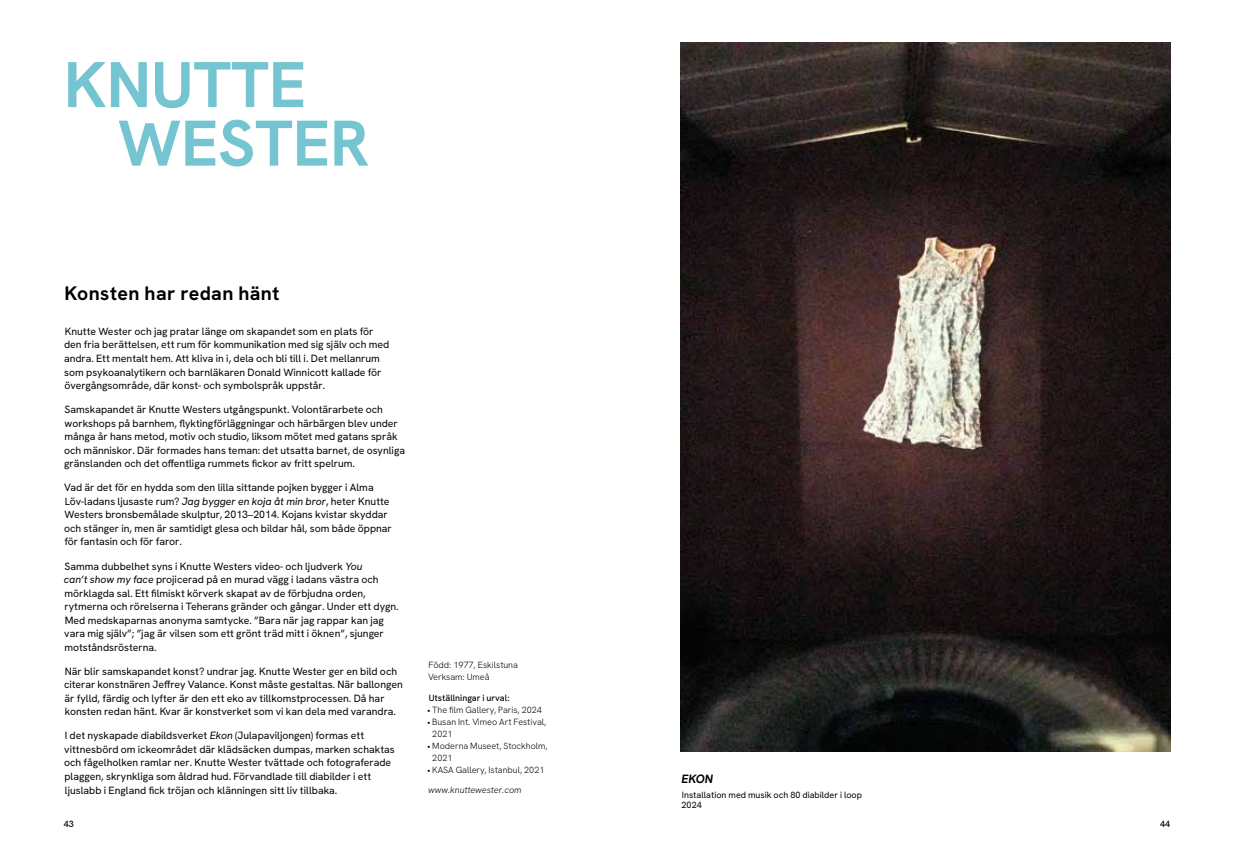
<style>
.page{position:relative;width:1234px;height:851px;background:#fff}
.page>*{position:absolute;margin:0;border:0;box-sizing:border-box;transform-origin:0 0}
.t1{font:700 64.5px/58.5px "HK Grotesk";color:#74c4d1}
.t2{font:700 19.5px "HK Grotesk";letter-spacing:.02em;color:#000}
.t3{font:italic 700 12px "HK Grotesk";color:#000}
.t4{font:10.5px/13.5px "HK Grotesk";color:#000}
.t5{font:300 9px/12px "HK Grotesk";color:#000}
.t6{font:9px/10.8px "HK Grotesk";color:#000}
.t7{font:500 9px "HK Grotesk";color:#000}
.t8{font:italic 300 9px "HK Grotesk";letter-spacing:-.005em;color:#000}
.s1{font-style:italic}
</style>
<div class="page">
<img style="left:680px;top:43px;width:489px;height:707px">
<h1 class="t1" style="left:118px;top:54px;width:253px;text-indent:-54px">KNUTTE<br>WESTER</h1>
<h2 class="t2" style="left:64px;top:280px;width:217px">Konsten har redan hänt</h2>
<p class="t4" style="left:64px;top:324px;width:327px">Knutte Wester och jag pratar länge om skapandet som en plats för den fria berättelsen, ett rum för kommunikation med sig själv och med andra. Ett mentalt hem. Att kliva in i, dela och bli till i. Det mellanrum som psykoanalytikern och barnläkaren Donald Winnicott kallade för övergångsområde, där konst- och symbolspråk uppstår.</p>
<p class="t4" style="left:64px;top:402px;width:342px">Samskapandet är Knutte Westers utgångspunkt. Volontärarbete och workshops på barnhem, flyktingförläggningar och härbärgen blev under många år hans metod, motiv och studio, liksom mötet med gatans språk och människor. Där formades hans teman: det utsatta barnet, de osynliga gränslanden och det offentliga rummets fickor av fritt spelrum.</p>
<p class="t4" style="left:64px;top:480px;width:329px">Vad är det för en hydda som den lilla sittande pojken bygger i Alma Löv-ladans ljusaste rum? <span class="s1">Jag bygger en koja åt min bror</span>, heter Knutte Westers bronsbemålade skulptur, 2013–2014. Kojans kvistar skyddar och stänger in, men är samtidigt glesa och bildar hål, som både öppnar för fantasin och för faror.</p>
<p class="t4" style="left:64px;top:558px;width:336px">Samma dubbelhet syns i Knutte Westers video- och ljudverk <span class="s1">You<br>can’t show my face</span> projicerad på en murad vägg i ladans västra och mörklagda sal. Ett filmiskt körverk skapat av de förbjudna orden, rytmerna och rörelserna i Teherans gränder och gångar. Under ett dygn.<br>Med medskaparnas anonyma samtycke. ”Bara när jag rappar kan jag vara mig själv”; ”jag är vilsen som ett grönt träd mitt i öknen”, sjunger motståndsrösterna.</p>
<p class="t4" style="left:64px;top:664px;width:340px">När blir samskapandet konst? undrar jag. Knutte Wester ger en bild och citerar konstnären Jeffrey Valance. Konst måste gestaltas. När ballongen är fylld, färdig och lyfter är den ett eko av tillkomstprocessen. Då har konsten redan hänt. Kvar är konstverket som vi kan dela med varandra.</p>
<p class="t4" style="left:64px;top:728px;width:332px">I det nyskapade diabildsverket <span class="s1">Ekon</span> (Julapaviljongen) formas ett vittnesbörd om ickeområdet där klädsäcken dumpas, marken schaktas och fågelholken ramlar ner. Knutte Wester tvättade och fotograferade plaggen, skrynkliga som åldrad hud. Förvandlade till diabilder i ett ljuslabb i England fick tröjan och klänningen sitt liv tillbaka.</p>
<p class="t5" style="left:428px;top:659px;width:91px">Född: 1977, Eskilstuna<br>Verksam: Umeå</p>
<p class="t7" style="left:428px;top:691px;width:82px">Utställningar i urval:</p>
<p class="t5" style="left:427px;top:703px;width:116px">• The film Gallery, Paris, 2024</p>
<p class="t5" style="left:432px;top:715px;width:115px;text-indent:-5px">• Busan Int. Vimeo Art Festival,<br>2021</p>
<p class="t5" style="left:432px;top:739px;width:117px;text-indent:-5px">• Moderna Museet, Stockholm,<br>2021</p>
<p class="t5" style="left:427px;top:763px;width:118px">• KASA Gallery, Istanbul, 2021</p>
<p class="t8" style="left:428px;top:784px;width:95px">www.knuttewester.com</p>
<p class="t3" style="left:681px;top:770px;width:33px">EKON</p>
<p class="t6" style="left:681px;top:788px;width:182px">Installation med musik och 80 diabilder i loop<br>2024</p>
<p class="t7" style="left:64px;top:818px;width:12px">43</p>
<p class="t7" style="left:1159px;top:818px;width:12px">44</p>
</div>
